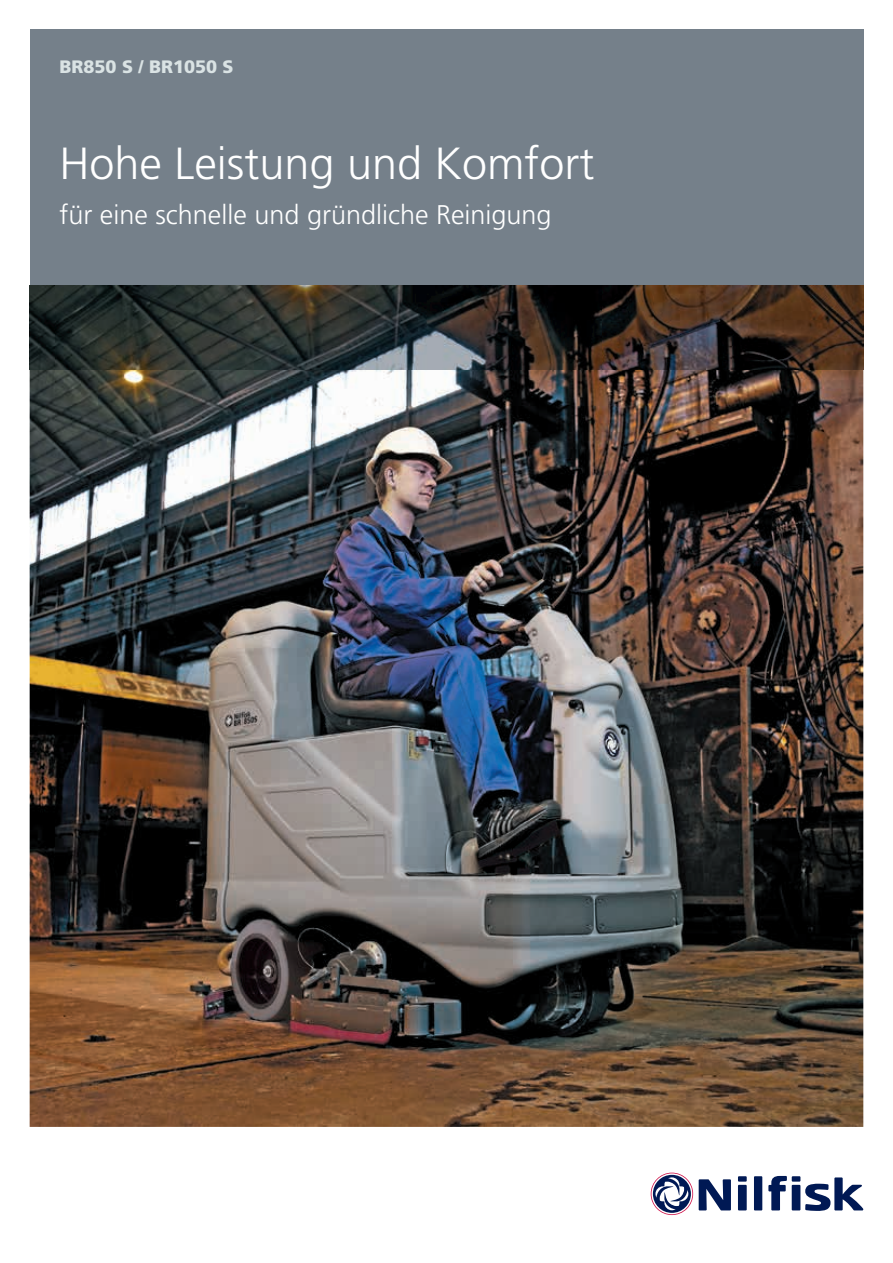
<style>
.page{position:relative;width:893px;height:1263px;background:#fff}
.page>*{position:absolute;margin:0;border:0;box-sizing:border-box;transform-origin:0 0}
.t1{font:300 45px "Frutiger LT Std";color:#fff}
.t2{font:300 27px "Frutiger LT Std";color:#fff}
.t3{font:900 18px "Frutiger LT Std";color:#dae3e4}
</style>
<div class="page">
<img style="left:30px;top:370px;width:833px;height:757px">
<div style="left:30px;top:30px;width:833px;height:256px;background:#75808a"></div>
<img style="left:30px;top:286px;width:833px;height:84px">
<div style="left:754px;top:1176px;width:8px;height:34px;background:#001954"></div>
<svg style="left:699px;top:1179px;width:32px;height:31px"></svg>
<div style="left:738px;top:1185px;width:9px;height:25px;background:#001954"></div>
<div style="left:792px;top:1185px;width:8px;height:25px;background:#001954"></div>
<div style="left:738px;top:1176px;width:9px;height:5px;background:#001954"></div>
<div style="left:792px;top:1176px;width:8px;height:5px;background:#001954"></div>
<svg style="left:768px;top:1176px;width:19px;height:34px"></svg>
<svg style="left:805px;top:1177px;width:58px;height:34px"></svg>
<svg style="left:651px;top:1172px;width:42px;height:43px"></svg>
<p class="t3" style="left:59px;top:56px;width:176px">BR850 S / BR1050 S</p>
<h1 class="t1" style="left:59px;top:138px;width:537px">Hohe Leistung und Komfort</h1>
<p class="t2" style="left:59px;top:200px;width:494px">für eine schnelle und gründliche Reinigung</p>
</div>
